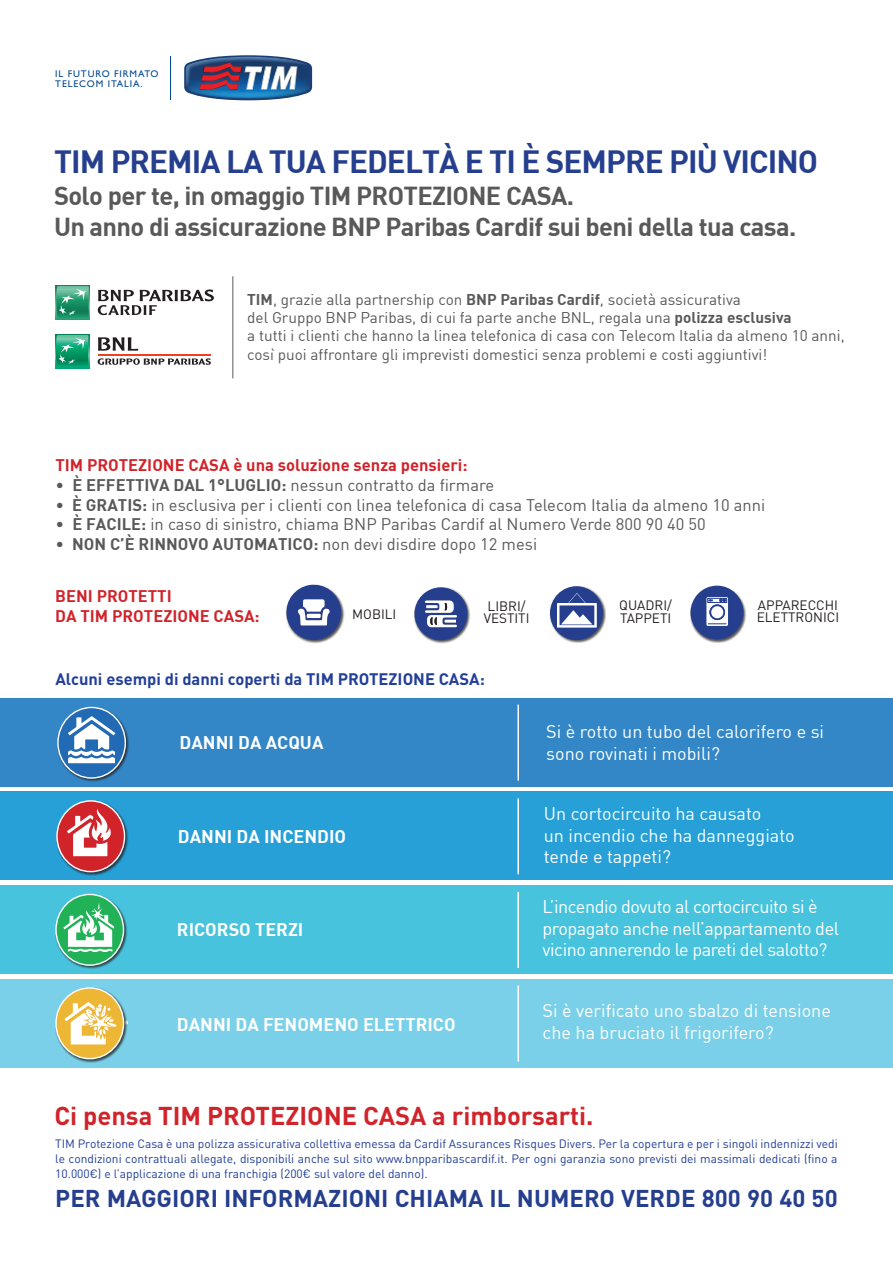
<style>
.page{position:relative;width:893px;height:1263px;background:#fff}
.page>*{position:absolute;margin:0;border:0;box-sizing:border-box;transform-origin:0 0}
.t1{font:31.5px "DIN Bold";letter-spacing:-.03em;color:#253f8e}
.t2{font:25.5px/31.5px "DIN Bold";letter-spacing:-.025em;color:#5a5959}
.t3{font:700 25.5px "DINOT";color:#d1232a}
.t4{font:700 24px "DINOT";color:#253f8e}
.t5{font:18px/21.6px "DIN";letter-spacing:-.005em;color:#fff}
.t6{font:18px/21.6px "DIN";letter-spacing:-.025em;color:#fff}
.t7{font:18px "DIN Bold";color:#fff}
.t8{font:16.5px "DIN";color:#5a5959}
.t9{font:16.5px/19.8px "DIN Bold";color:#d1232a}
.t10{font:700 16.5px "DINOT";color:#223f99}
.t11{font:15.3px/18.3px "DIN";color:#5a5959}
.t12{font:13.5px/12.1px "DINOT";color:#231f20}
.t13{font:12px/15px "DINOT";color:#223f99;text-align:justify}
.t14{font:9.75px/9.8px "Gill Alt One";letter-spacing:.09em;color:#014990}
.s1{font-family:"DIN Bold"}
</style>
<div class="page">
<div style="left:549px;top:585px;width:57px;height:58px;background:#231f20;opacity:.75"></div>
<div style="left:550px;top:586px;width:53px;height:54px;background:#253f8e;border-radius:50%"></div>
<svg style="left:557px;top:593px;width:40px;height:35px"></svg>
<div style="left:690px;top:585px;width:57px;height:58px;background:#231f20;opacity:.75"></div>
<div style="left:690px;top:586px;width:53px;height:53px;background:#253f8e;border-radius:50%"></div>
<svg style="left:706px;top:597px;width:22px;height:29px"></svg>
<div style="left:414px;top:587px;width:57px;height:56px;background:#231f20;opacity:.75"></div>
<svg style="left:414px;top:587px;width:53px;height:53px"></svg>
<div style="left:286px;top:584px;width:59px;height:59px;background:#231f20;opacity:.75"></div>
<svg style="left:286px;top:584px;width:55px;height:58px"></svg>
<div style="left:0;top:698px;width:893px;height:88px;background:#3387c7"></div>
<div style="left:0;top:792px;width:893px;height:88px;background:#26a0d7"></div>
<div style="left:0;top:885px;width:893px;height:89px;background:#47c3dd"></div>
<div style="left:0;top:979px;width:893px;height:89px;background:#79d0e8"></div>
<div style="left:56px;top:800px;width:73px;height:76px;background:#231f20;opacity:.75"></div>
<svg style="left:57px;top:801px;width:68px;height:71px;fill:#d1232a"></svg>
<div style="left:56px;top:800px;width:69px;height:72px;border:1px solid #fff;border-radius:50%"></div>
<svg style="left:67px;top:809px;width:44px;height:47px"></svg>
<div style="left:57px;top:706px;width:73px;height:76px;background:#231f20;opacity:.75"></div>
<svg style="left:58px;top:707px;width:67px;height:71px"></svg>
<div style="left:57px;top:707px;width:69px;height:72px;border:1px solid #fff;border-radius:50%"></div>
<svg style="left:68px;top:716px;width:47px;height:47px"></svg>
<div style="left:55px;top:987px;width:73px;height:76px;background:#231f20;opacity:.75"></div>
<svg style="left:56px;top:988px;width:68px;height:71px"></svg>
<div style="left:55px;top:987px;width:69px;height:72px;border:1px solid #fff;border-radius:50%"></div>
<svg style="left:64px;top:1002px;width:53px;height:42px"></svg>
<hr style="left:517px;top:705px;width:2px;height:75px;background:#fff">
<hr style="left:517px;top:798px;width:2px;height:76px;background:#fff">
<hr style="left:517px;top:892px;width:2px;height:76px;background:#fff">
<hr style="left:517px;top:985px;width:2px;height:76px;background:#fff">
<div style="left:55px;top:893px;width:73px;height:76px;background:#231f20;opacity:.75"></div>
<svg style="left:56px;top:894px;width:68px;height:71px"></svg>
<div style="left:55px;top:894px;width:69px;height:72px;border:1px solid #fff;border-radius:50%"></div>
<svg style="left:63px;top:903px;width:52px;height:49px"></svg>
<hr style="left:171px;top:56px;width:1px;height:44px;background:#014990">
<svg style="left:184px;top:55px;width:128px;height:45px"></svg>
<svg style="left:56px;top:285px;width:34px;height:34px"></svg>
<svg style="left:56px;top:286px;width:33px;height:32px"></svg>
<svg style="left:98px;top:289px;width:116px;height:26px"></svg>
<hr style="left:232px;top:276px;width:1px;height:102px;background:#5a5959">
<svg style="left:55px;top:334px;width:34px;height:34px"></svg>
<svg style="left:56px;top:335px;width:32px;height:32px"></svg>
<svg style="left:98px;top:337px;width:40px;height:14px"></svg>
<svg style="left:98px;top:358px;width:113px;height:7px"></svg>
<hr style="left:98px;top:354px;width:113px;height:1px;background:#ef3e22">
<p class="t14" style="left:55px;top:69px;width:105px">IL FUTURO FIRMATO<br>TELECOM ITALIA.</p>
<p class="t1" style="left:54px;top:141px;width:766px">TIM PREMIA LA TUA FEDELTÀ E TI È SEMPRE PIÙ VICINO</p>
<p class="t2" style="left:54px;top:179px;width:744px">Solo per te, in omaggio TIM PROTEZIONE CASA.<br>Un anno di assicurazione BNP Paribas Cardif sui beni della tua casa.</p>
<p class="t11" style="left:247px;top:290px;width:599px"><span class="s1">TIM</span>, grazie alla partnership con <span class="s1">BNP Paribas Cardif</span>, società assicurativa<br>del Gruppo BNP Paribas, di cui fa parte anche BNL, regala una <span class="s1">polizza esclusiva<br></span>a tutti i clienti che hanno la linea telefonica di casa con Telecom Italia da almeno 10 anni, così puoi affrontare gli imprevisti domestici senza problemi e costi aggiuntivi!</p>
<p class="t9" style="left:55px;top:454px;width:414px">TIM PROTEZIONE CASA è una soluzione senza pensieri:</p>
<p class="t8" style="left:55px;top:474px;width:440px">• <span class="s1">È EFFETTIVA DAL 1°LUGLIO:</span> nessun contratto da firmare</p>
<p class="t8" style="left:55px;top:494px;width:711px">• <span class="s1">È GRATIS:</span> in esclusiva per i clienti con linea telefonica di casa Telecom Italia da almeno 10 anni</p>
<p class="t8" style="left:55px;top:514px;width:652px">• <span class="s1">È FACILE:</span> in caso di sinistro, chiama BNP Paribas Cardif al Numero Verde 800 90 40 50</p>
<p class="t8" style="left:55px;top:534px;width:483px">• <span class="s1">NON C’È RINNOVO AUTOMATICO:</span> non devi disdire dopo 12 mesi</p>
<p class="t9" style="left:55px;top:586px;width:206px">BENI PROTETTI<br>DA TIM PROTEZIONE CASA:</p>
<p class="t12" style="left:352px;top:608px;width:46px">MOBILI</p>
<p class="t12" style="left:484px;top:599px;width:47px">LIBRI/<br>VESTITI</p>
<p class="t12" style="left:619px;top:599px;width:54px">QUADRI/<br>TAPPETI</p>
<p class="t12" style="left:757px;top:599px;width:84px">APPARECCHI<br>ELETTRONICI</p>
<p class="t10" style="left:55px;top:668px;width:431px">Alcuni esempi di danni coperti da TIM PROTEZIONE CASA:</p>
<p class="t7" style="left:180px;top:731px;width:145px">DANNI DA ACQUA</p>
<p class="t7" style="left:178px;top:825px;width:170px">DANNI DA INCENDIO</p>
<p class="t7" style="left:177px;top:918px;width:128px">RICORSO TERZI</p>
<p class="t7" style="left:177px;top:1012px;width:280px">DANNI DA FENOMENO ELETTRICO</p>
<p class="t5" style="left:546px;top:720px;width:279px">Si è rotto un tubo del calorifero e si sono rovinati i mobili?</p>
<p class="t5" style="left:544px;top:802px;width:252px">Un cortocircuito ha causato<br>un incendio che ha danneggiato tende e tappeti?</p>
<p class="t6" style="left:543px;top:895px;width:298px">L’incendio dovuto al cortocircuito si è propagato anche nell’appartamento del vicino annerendo le pareti del salotto?</p>
<p class="t5" style="left:543px;top:999px;width:290px">Si è verificato uno sbalzo di tensione che ha bruciato il frigorifero?</p>
<p class="t3" style="left:54px;top:1099px;width:541px">Ci pensa TIM PROTEZIONE CASA a rimborsarti.</p>
<p class="t13" style="left:55px;top:1136px;width:784px">TIM Protezione Casa è una polizza assicurativa collettiva emessa da Cardif Assurances Risques Divers. Per la copertura e per i singoli indennizzi vedi le condizioni contrattuali allegate, disponibili anche sul sito www.bnpparibascardif.it. Per ogni garanzia sono previsti dei massimali dedicati (fino a 10.000€) e l’applicazione di una franchigia (200€ sul valore del danno).</p>
<p class="t4" style="left:55px;top:1182px;width:784px">PER MAGGIORI INFORMAZIONI CHIAMA IL NUMERO VERDE 800 90 40 50</p>
</div>
